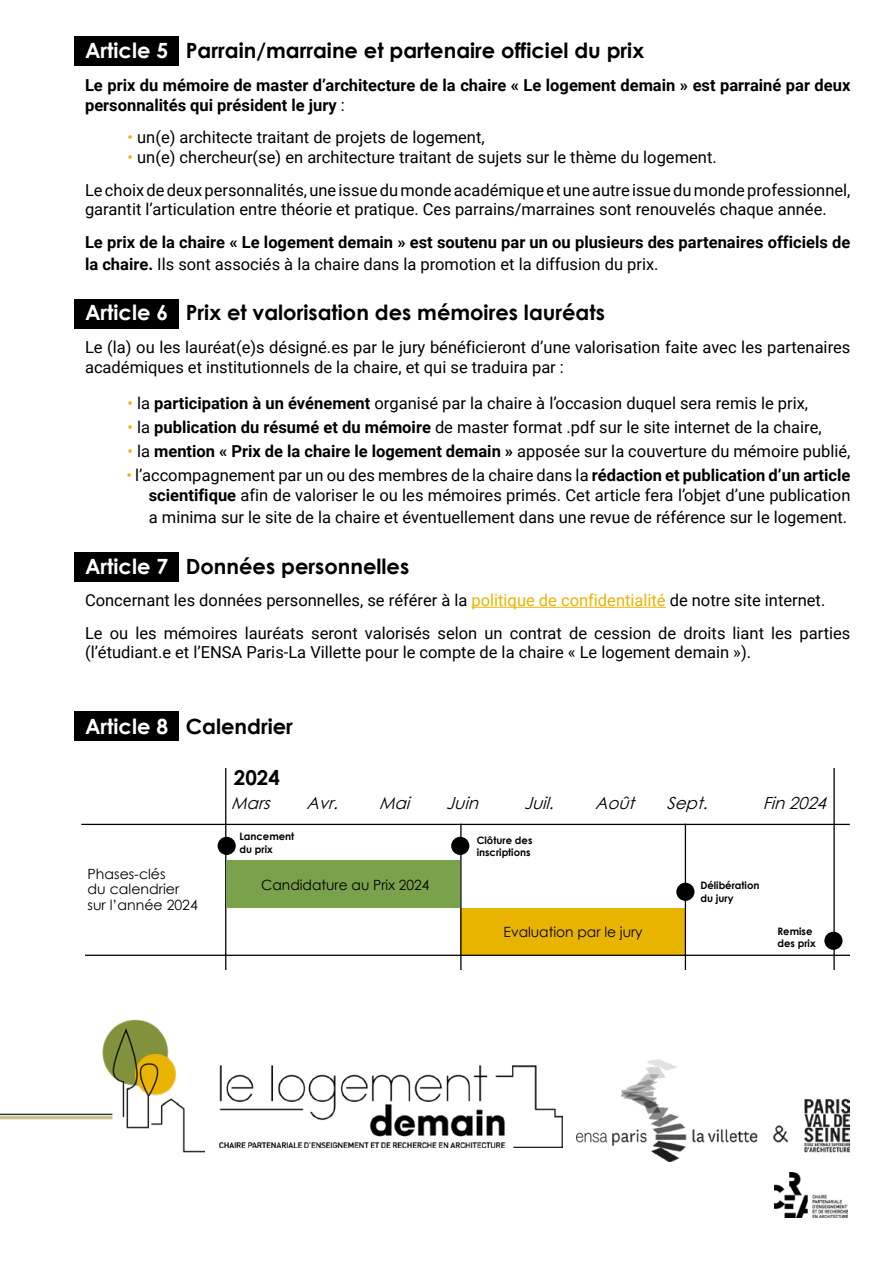
<style>
.page{position:relative;width:893px;height:1263px;background:#fff}
.page>*{position:absolute;margin:0;border:0;box-sizing:border-box;transform-origin:0 0}
.t1{font:700 21px "Century Gothic";color:#000}
.t2{font:700 20.55px "Century Gothic";color:#000}
.t3{font:italic 16.65px "Century Gothic";color:#000}
.t4{font:16.5px/32.5px "Roboto";color:#000}
.t5{font:700 16.5px/19.8px "Roboto";color:#000}
.t6{font:14.1px/15.5px "Century Gothic";color:#000}
.t7{font:700 10.2px/12.3px "Century Gothic";color:#000}
.s1{color:#fff}
.s2{font-weight:400}
.s3{color:#e9b400}
.s4{font-weight:700}
</style>
<div class="page">
<div style="left:74px;top:711px;width:105px;height:30px;background:#000"></div>
<div style="left:74px;top:552px;width:105px;height:30px;background:#000"></div>
<div style="left:74px;top:36px;width:105px;height:30px;background:#000"></div>
<div style="left:74px;top:299px;width:105px;height:29px;background:#000"></div>
<hr style="left:472px;top:607px;width:194px;height:1px;background:#e9b400">
<img style="left:219px;top:1065px;width:344px;height:83px">
<img style="left:576px;top:1059px;width:273px;height:102px">
<img style="left:775px;top:1173px;width:73px;height:45px">
<img style="left:0;top:1019px;width:204px;height:134px">
<div style="left:460px;top:908px;width:226px;height:47px;background:#e9b400"></div>
<div style="left:218px;top:837px;width:18px;height:18px;background:#000;border-radius:50%"></div>
<div style="left:676px;top:883px;width:18px;height:18px;background:#000;border-radius:50%"></div>
<div style="left:824px;top:932px;width:18px;height:18px;background:#000;border-radius:50%"></div>
<hr style="left:225px;top:768px;width:1px;height:201px;background:#000">
<hr style="left:81px;top:824px;width:768px;height:1px;background:#000">
<hr style="left:833px;top:768px;width:2px;height:201px;background:#000">
<div style="left:227px;top:861px;width:233px;height:47px;background:#7aa14b"></div>
<div style="left:451px;top:837px;width:18px;height:18px;background:#000;border-radius:50%"></div>
<hr style="left:460px;top:824px;width:2px;height:145px;background:#000">
<hr style="left:685px;top:824px;width:1px;height:145px;background:#000">
<hr style="left:85px;top:955px;width:764px;height:1px;background:#000">
<p class="t1" style="left:85px;top:37px;width:560px"><span class="s1">Article 5</span> Parrain/marraine et partenaire officiel du prix</p>
<p class="t5" style="left:85px;top:74px;width:767px">Le prix du mémoire de master d’architecture de la chaire « Le logement demain » est parrainé par deux personnalités qui président le jury <span class="s2">:</span></p>
<p class="t4" style="left:128px;top:120px;width:359px"><span class="s3">•</span> un(e) architecte traitant de projets de logement,</p>
<p class="t4" style="left:85px;top:140px;width:767px;text-indent:43px"><span class="s3">•</span> un(e) chercheur(se) en architecture traitant de sujets sur le thème du logement.<br>Le choix de deux personnalités, une issue du monde académique et une autre issue du monde professionnel,</p>
<p class="t4" style="left:85px;top:193px;width:743px">garantit l’articulation entre théorie et pratique. Ces parrains/marraines sont renouvelés chaque année.</p>
<p class="t5" style="left:85px;top:231px;width:767px;line-height:21.6px">Le prix de la chaire « Le logement demain » est soutenu par un ou plusieurs des partenaires officiels de la chaire. <span class="s2">Ils sont associés à la chaire dans la promotion et la diffusion du prix.</span></p>
<p class="t1" style="left:85px;top:299px;width:521px"><span class="s1">Article 6</span> Prix et valorisation des mémoires lauréats</p>
<p class="t4" style="left:85px;top:336px;width:767px;line-height:19.8px">Le (la) ou les lauréat(e)s désigné.es par le jury bénéficieront d’une valorisation faite avec les partenaires académiques et institutionnels de la chaire, et qui se traduira par :</p>
<p class="t4" style="left:128px;top:387px;width:682px"><span class="s3">•</span> la <span class="s4">participation à un événement</span> organisé par la chaire à l’occasion duquel sera remis le prix,</p>
<p class="t4" style="left:128px;top:411px;width:696px"><span class="s3">•</span> la <span class="s4">publication du résumé et du mémoire</span> de master format .pdf sur le site internet de la chaire,</p>
<p class="t4" style="left:128px;top:435px;width:724px"><span class="s3">•</span> la <span class="s4">mention « Prix de la chaire le logement demain »</span> apposée sur la couverture du mémoire publié,</p>
<p class="t4" style="left:126px;top:465px;width:725px;line-height:19.8px;text-align:right"><span class="s3">•</span> l’accompagnement par un ou des membres de la chaire dans la <span class="s4">rédaction et publication d’un article scientifique</span> afin de valoriser le ou les mémoires primés. Cet article fera l’objet d’une publication</p>
<p class="t4" style="left:149px;top:500px;width:700px">a minima sur le site de la chaire et éventuellement dans une revue de référence sur le logement.</p>
<p class="t1" style="left:85px;top:553px;width:326px"><span class="s1">Article 7</span> Données personnelles</p>
<p class="t4" style="left:85px;top:583px;width:767px">Concernant les données personnelles, se référer à la <span class="s3">politique de confidentialité</span> de notre site internet.<br>Le ou les mémoires lauréats seront valorisés selon un contrat de cession de droits liant les parties</p>
<p class="t4" style="left:85px;top:636px;width:668px">(l’étudiant.e et l’ENSA Paris-La Villette pour le compte de la chaire « Le logement demain »).</p>
<p class="t1" style="left:85px;top:713px;width:209px"><span class="s1">Article 8</span> Calendrier</p>
<p class="t2" style="left:234px;top:765px;width:47px">2024</p>
<p class="t3" style="left:231px;top:791px;width:46px">Mars</p>
<p class="t3" style="left:306px;top:791px;width:39px">Avr.</p>
<p class="t3" style="left:379px;top:791px;width:38px">Mai</p>
<p class="t3" style="left:446px;top:791px;width:39px">Juin</p>
<p class="t3" style="left:524px;top:791px;width:37px">Juil.</p>
<p class="t3" style="left:595px;top:791px;width:47px">Août</p>
<p class="t3" style="left:666px;top:791px;width:48px">Sept.</p>
<p class="t3" style="left:763px;top:791px;width:71px">Fin2024</p>
<p class="t6" style="left:88px;top:866px;width:112px">Phases-clés<br>du calendrier sur l’année 2024</p>
<p class="t7" style="left:239px;top:830px;width:56px">Lancement du prix</p>
<p class="t7" style="left:477px;top:833px;width:57px">Clôture des inscriptions</p>
<p class="t6" style="left:261px;top:877px;width:170px">Candidature au Prix 2024</p>
<p class="t6" style="left:504px;top:924px;width:141px">Evaluation par le jury</p>
<p class="t7" style="left:700px;top:879px;width:61px">Délibération du jury</p>
<p class="t7" style="left:777px;top:925px;width:40px">Remise des prix</p>
</div>
